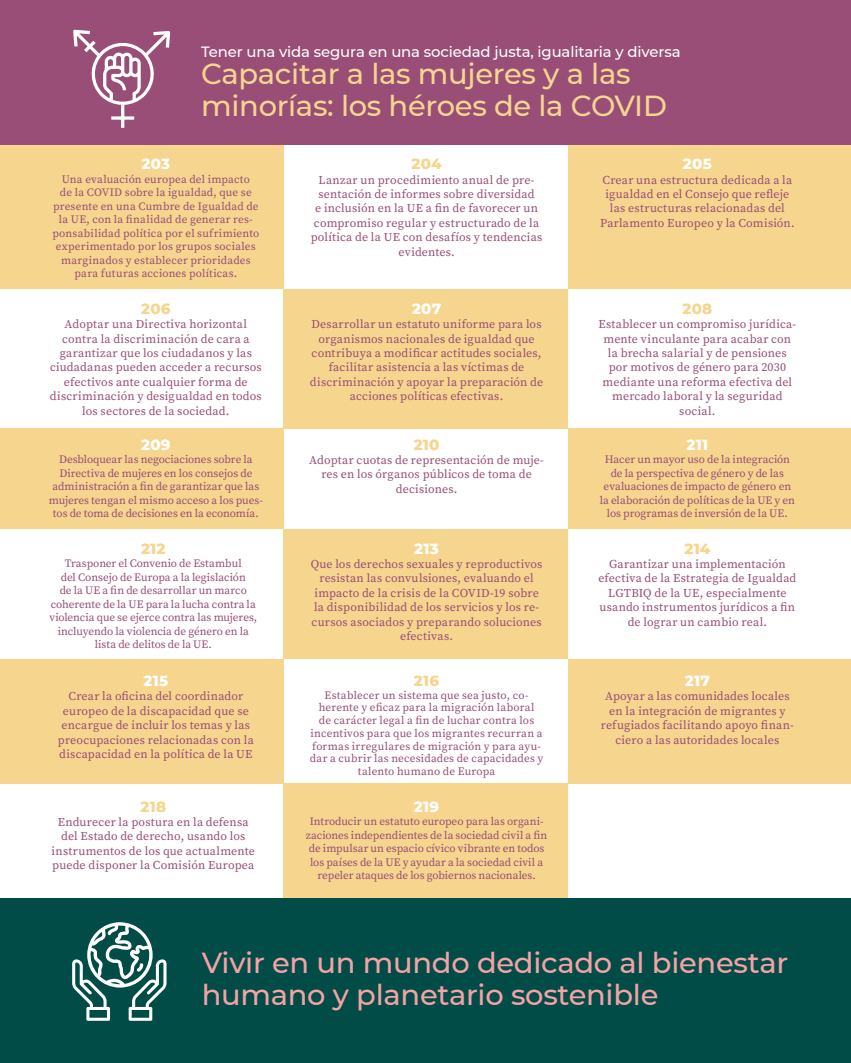
<style>
.page{position:relative;width:851px;height:1063px;background:#fff}
.page>*{position:absolute;margin:0;border:0;box-sizing:border-box;transform-origin:0 0}
.t1{font:500 28.95px/31.7px "Montserrat";letter-spacing:-.01em;color:#f4a2a6}
.t2{font:500 28.95px/31.5px "Montserrat";letter-spacing:-.01em;color:#f6d58f}
.t3{font:800 15px "Montserrat";letter-spacing:.015em;color:#fff}
.t4{font:800 15px "Montserrat";letter-spacing:.015em;color:#f6d58f}
.t5{font:500 14.85px "Montserrat";letter-spacing:-.01em;color:#fff}
.t6{font:12px/14.4px "Source Serif Pro";letter-spacing:.015em;color:#984e77;text-align:center}
.t7{font:11.25px/13.5px "Source Serif Pro";letter-spacing:.005em;color:#984e77;text-align:center}
</style>
<div class="page">
<div style="left:283px;top:289px;width:285px;height:139px;background:#f6d58f"></div>
<div style="left:283px;top:529px;width:285px;height:130px;background:#f6d58f"></div>
<div style="left:283px;top:783px;width:285px;height:116px;background:#f6d58f"></div>
<div style="left:568px;top:145px;width:282px;height:144px;background:#f6d58f"></div>
<div style="left:568px;top:428px;width:282px;height:101px;background:#f6d58f"></div>
<div style="left:568px;top:659px;width:282px;height:124px;background:#f6d58f"></div>
<div style="left:0;top:145px;width:283px;height:144px;background:#f6d58f"></div>
<div style="left:0;top:428px;width:283px;height:101px;background:#f6d58f"></div>
<div style="left:0;top:659px;width:283px;height:124px;background:#f6d58f"></div>
<div style="left:0;top:0;width:850px;height:145px;background:#984e77"></div>
<svg style="left:73px;top:30px;width:97px;height:98px"></svg>
<hr style="left:850px;top:181px;width:1px;height:86px;background:#f4a2a6">
<hr style="left:850px;top:406px;width:1px;height:155px;background:#f4a2a6">
<hr style="left:850px;top:0;width:1px;height:181px;background:#f4a2a6">
<hr style="left:850px;top:267px;width:1px;height:139px;background:#f4a2a6">
<hr style="left:850px;top:561px;width:1px;height:93px;background:#f4a2a6">
<hr style="left:850px;top:762px;width:1px;height:128px;background:#f4a2a6">
<div style="left:0;top:899px;width:850px;height:164px;background:#024c48"></div>
<svg style="left:72px;top:922px;width:94px;height:99px"></svg>
<p class="t5" style="left:201px;top:41px;width:481px">Tener una vida segura en una sociedad justa, igualitaria y diversa</p>
<h1 class="t2" style="left:201px;top:57px;width:467px">Capacitar a las mujeres y a las minorías: los héroes de la COVID</h1>
<p class="t3" style="left:141px;top:153px;width:30px">203</p>
<p class="t7" style="left:52px;top:172px;width:208px">Una evaluación europea del impacto<br>de la COVID sobre la igualdad, que se presente en una Cumbre de Igualdad de la UE, con la finalidad de generar res&shy;ponsabilidad política por el sufrimiento experimentado por los grupos sociales marginados y establecer prioridades para futuras acciones políticas.</p>
<p class="t4" style="left:141px;top:298px;width:31px">206</p>
<p class="t6" style="left:50px;top:317px;width:213px">Adoptar una Directiva horizontal contra la discriminación de cara a garantizar que los ciudadanos y las ciudadanas pueden acceder a recursos efectivos ante cualquier forma de discriminación y desigualdad en todos los sectores de la sociedad.</p>
<p class="t3" style="left:141px;top:433px;width:31px">209</p>
<p class="t7" style="left:49px;top:453px;width:215px">Desbloquear las negociaciones sobre la Directiva de mujeres en los consejos de administración a fin de garantizar que las mujeres tengan el mismo acceso a los pues&shy;tos de toma de decisiones en la economía.</p>
<p class="t4" style="left:141px;top:537px;width:26px">212</p>
<p class="t7" style="left:49px;top:557px;width:209px">Trasponer el Convenio de Estambul<br>del Consejo de Europa a la legislación<br>de la UE a fin de desarrollar un marco coherente de la UE para la lucha contra la violencia que se ejerce contra las mujeres, incluyendo la violencia de género en la lista de delitos de la UE.</p>
<p class="t3" style="left:143px;top:670px;width:26px">215</p>
<p class="t6" style="left:58px;top:689px;width:197px">Crear la oficina del coordinador europeo de la discapacidad que se encargue de incluir los temas y las preocupaciones relacionadas con la discapacidad en la política de la UE</p>
<p class="t4" style="left:140px;top:795px;width:27px">218</p>
<p class="t6" style="left:52px;top:815px;width:205px">Endurecer la postura en la defensa del Estado de derecho, usando los instrumentos de los que actualmente puede disponer la Comisión Europea</p>
<p class="t4" style="left:411px;top:153px;width:32px">204</p>
<p class="t6" style="left:310px;top:172px;width:233px">Lanzar un procedimiento anual de pre&shy;sentación de informes sobre diversidad<br>e inclusión en la UE a fin de favorecer un compromiso regular y estructurado de la política de la UE con desafíos y tendencias evidentes.</p>
<p class="t3" style="left:412px;top:298px;width:31px">207</p>
<p class="t6" style="left:310px;top:317px;width:235px">Desarrollar un estatuto uniforme para los organismos nacionales de igualdad que contribuya a modificar actitudes sociales, facilitar asistencia a las víctimas de discriminación y apoyar la preparación de acciones políticas efectivas.</p>
<p class="t4" style="left:413px;top:433px;width:27px">210</p>
<p class="t6" style="left:309px;top:453px;width:236px">Adoptar cuotas de representación de muje&shy;res en los órganos públicos de toma de decisiones.</p>
<p class="t3" style="left:414px;top:537px;width:26px">213</p>
<p class="t6" style="left:310px;top:557px;width:233px">Que los derechos sexuales y reproductivos resistan las convulsiones, evaluando el impacto de la crisis de la COVID-19 sobre la disponibilidad de los servicios y los re&shy;cursos asociados y preparando soluciones efectivas.</p>
<p class="t4" style="left:414px;top:670px;width:27px">216</p>
<p class="t7" style="left:310px;top:689px;width:235px;line-height:12.8px">Establecer un sistema que sea justo, co&shy;herente y eficaz para la migración laboral<br>de carácter legal a fin de luchar contra los incentivos para que los migrantes recurran a formas irregulares de migración y para ayu&shy;dar a cubrir las necesidades de capacidades y talento humano de Europa</p>
<p class="t3" style="left:414px;top:795px;width:27px">219</p>
<p class="t7" style="left:306px;top:815px;width:243px">Introducir un estatuto europeo para las organi&shy;zaciones independientes de la sociedad civil a fin de impulsar un espacio cívico vibrante en todos los países de la UE y ayudar a la sociedad civil a repeler ataques de los gobiernos nacionales.</p>
<p class="t3" style="left:682px;top:153px;width:30px">205</p>
<p class="t6" style="left:600px;top:172px;width:196px">Crear una estructura dedicada a la igualdad en el Consejo que refleje las estructuras relacionadas del Parlamento Europeo y la Comisión.</p>
<p class="t4" style="left:682px;top:298px;width:31px">208</p>
<p class="t6" style="left:598px;top:317px;width:199px">Establecer un compromiso jurídica&shy;mente vinculante para acabar con la brecha salarial y de pensiones por motivos de género para 2030 mediante una reforma efectiva del mercado laboral y la seguridad social.</p>
<p class="t3" style="left:686px;top:433px;width:23px">211</p>
<p class="t7" style="left:599px;top:453px;width:197px">Hacer un mayor uso de la integración de la perspectiva de género y de las evaluaciones de impacto de género en la elaboración de políticas de la UE y en los programas de inversión de la UE.</p>
<p class="t4" style="left:684px;top:537px;width:27px">214</p>
<p class="t6" style="left:598px;top:557px;width:199px">Garantizar una implementación efectiva de la Estrategia de Igualdad<br>LGTBIQ de la UE, especialmente usando instrumentos jurídicos a fin de lograr un cambio real.</p>
<p class="t3" style="left:684px;top:670px;width:27px">217</p>
<p class="t6" style="left:600px;top:689px;width:194px">Apoyar a las comunidades locales en la integración de migrantes y refugiados facilitando apoyo finan&shy;ciero a las autoridades locales</p>
<h1 class="t1" style="left:202px;top:946px;width:588px">Vivir en un mundo dedicado al bienestar humano y planetario sostenible</h1>
</div>
